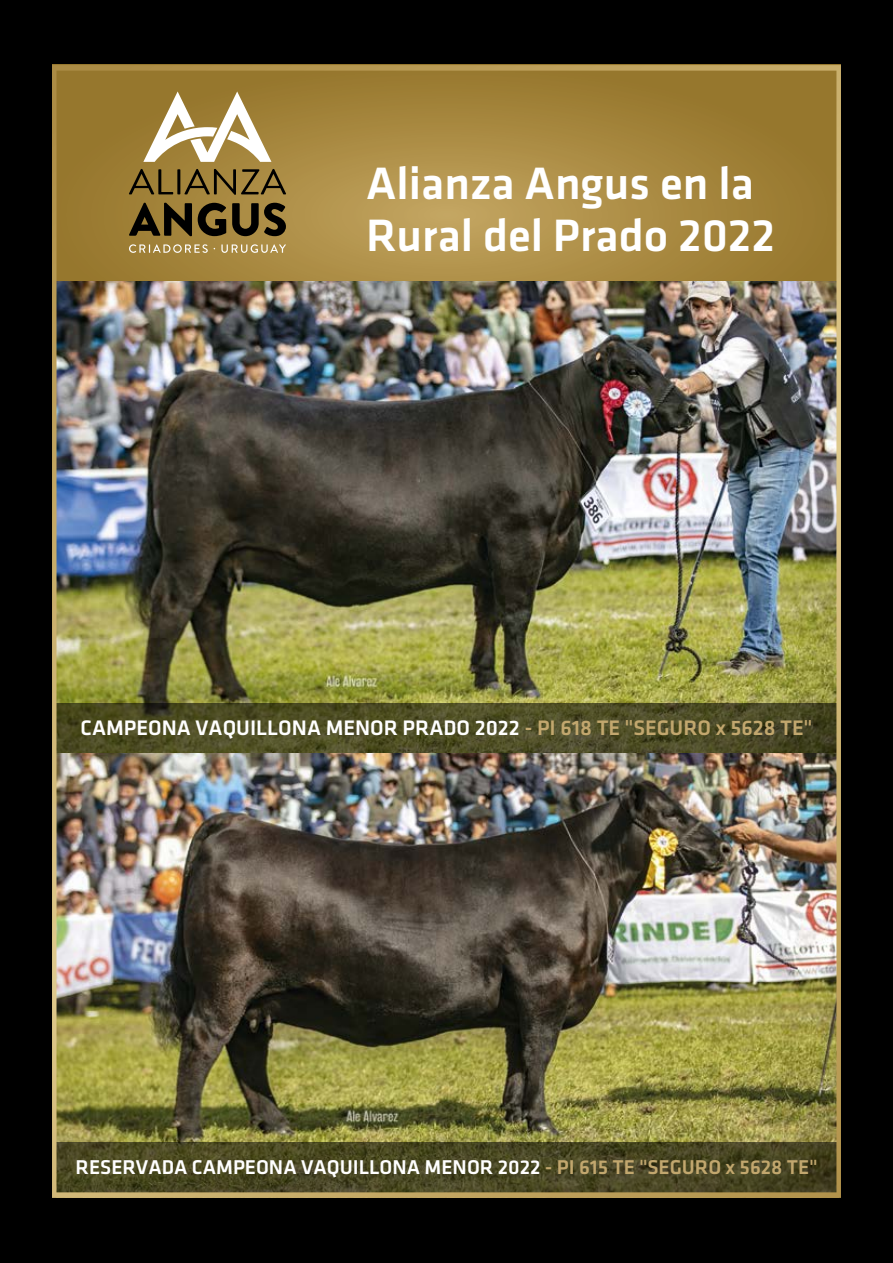
<style>
.page{position:relative;width:893px;height:1263px;background:#000}
.page>*{position:absolute;margin:0;border:0;box-sizing:border-box;transform-origin:0 0}
.t1{font:500 47.1px/52.1px "Klavika";color:#fff}
.t2{font:500 21.75px "Klavika";color:#fff}
.t3{font:500 20.7px "Klavika";color:#fff}
.s1{color:#c2a76e}
</style>
<div class="page">
<img style="left:52px;top:65px;width:789px;height:1133px">
<h1 class="t1" style="left:366px;top:158px;width:410px">Alianza Angus en la<br>Rural del Prado 2022</h1>
<p class="t2" style="left:81px;top:716px;width:733px">CAMPEONA VAQUILLONA MENOR PRADO 2022 <span class="s1">- PI 618 TE "SEGURO x 5628 TE"</span></p>
<p class="t3" style="left:76px;top:1155px;width:743px">RESERVADA CAMPEONA VAQUILLONA MENOR 2022 <span class="s1">- PI 615 TE "SEGURO x 5628 TE"</span></p>
</div>
